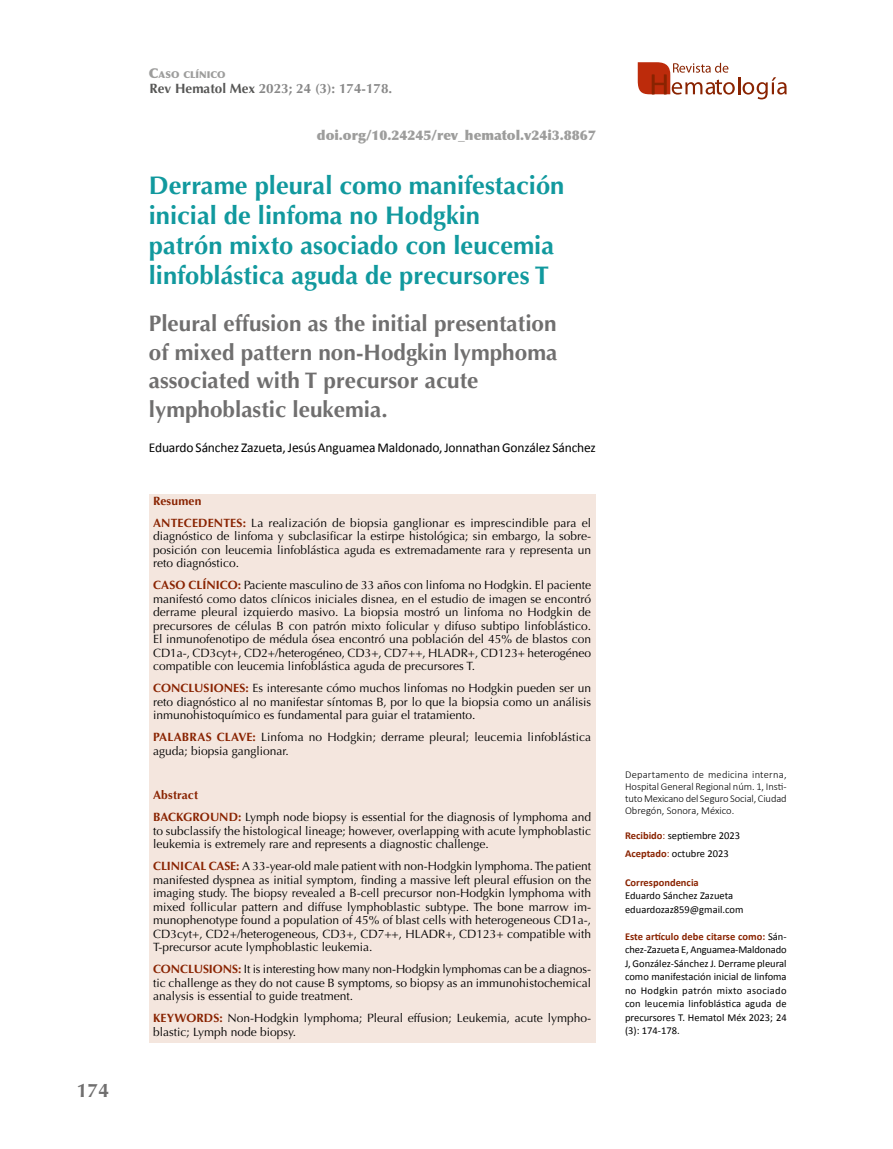
<style>
.page{position:relative;width:893px;height:1149px;background:#fff}
.page>*{position:absolute;margin:0;border:0;box-sizing:border-box;transform-origin:0 0}
.t1{font:700 25.5px/30px "Optima";color:#11999e}
.t2{font:700 22.5px/28.5px "Optima";color:#706f6f}
.t3{font:700 19.5px "Optima";color:#706f6f}
.t4{font:13.5px "Calibri";letter-spacing:-.01em;color:#000}
.t5{font:900 13.5px "Optima";color:#9d9d9c}
.t6{font:700 13.5px "Optima";color:#878787}
.t7{font:12px/13.5px "Optima";color:#000}
.t8{font:10.5px/13.5px "Calibri";color:#000}
.t9{font:300 10.5px/12px "Calibri";letter-spacing:-.01em;color:#000;text-align:justify}
.t10{font:700 10.5px "Calibri";color:#892301}
.t11{font:900 9.45px "Optima";color:#9d9d9c}
.s1{font-size:13.5px}
.s2{color:#575756}
.s3{font-weight:700;color:#892301}
.s4{color:#892301}
</style>
<div class="page">
<div style="left:149px;top:493px;width:446px;height:549px;background:#f4e6de"></div>
<svg style="left:638px;top:62px;width:149px;height:37px"></svg>
<h3 class="t3" style="left:77px;top:1079px;width:34px">174</h3>
<p class="t11" style="left:149px;top:69px;width:78px"><span class="s1">C</span>ASO CLÍNICO</p>
<p class="t6" style="left:150px;top:81px;width:244px"><span class="s2">Rev Hematol Mex</span> 2023; 24 (3): 174-178.</p>
<p class="t5" style="left:317px;top:127px;width:281px">doi.org/10.24245/rev_hematol.v24i3.8867</p>
<h1 class="t1" style="left:149px;top:170px;width:417px">Derrame pleural como manifestación inicial de linfoma no Hodgkin<br>patrón mixto asociado con leucemia linfoblástica aguda de precursores T</h1>
<h2 class="t2" style="left:149px;top:309px;width:410px">Pleural effusion as the initial presentation of mixed pattern non-Hodgkin lymphoma associated with T precursor acute lymphoblastic leukemia.</h2>
<p class="t4" style="left:149px;top:438px;width:449px">Eduardo Sánchez Zazueta, Jesús Anguamea Maldonado, Jonnathan González Sánchez</p>
<p class="t7" style="left:153px;top:489px;width:440px;line-height:22px"><span class="s3">Resumen<br>ANTECEDENTES:</span> La realización de biopsia ganglionar es imprescindible para el</p>
<p class="t7" style="left:153px;top:529px;width:439px;text-align:justify">diagnóstico de linfoma y subclasificar la estirpe histológica; sin embargo, la sobre&shy;posición con leucemia linfoblástica aguda es extremadamente rara y representa un reto diagnóstico.</p>
<p class="t7" style="left:153px;top:578px;width:440px;text-align:justify"><span class="s3">CASO CLÍNICO:</span> Paciente masculino de 33 años con linfoma no Hodgkin. El paciente manifestó como datos clínicos iniciales disnea, en el estudio de imagen se encontró derrame pleural izquierdo masivo. La biopsia mostró un linfoma no Hodgkin de precursores de células B con patrón mixto folicular y difuso subtipo linfoblástico.<br>El inmunofenotipo de médula ósea encontró una población del 45% de blastos con CD1a-, CD3cyt+, CD2+/heterogéneo, CD3+, CD7++, HLADR+, CD123+ heterogéneo compatible con leucemia linfoblástica aguda de precursores T.</p>
<p class="t7" style="left:153px;top:681px;width:439px;text-align:justify"><span class="s3">CONCLUSIONES:</span> Es interesante cómo muchos linfomas no Hodgkin pueden ser un reto diagnóstico al no manifestar síntomas B, por lo que la biopsia como un análisis inmunohistoquímico es fundamental para guiar el tratamiento.</p>
<p class="t7" style="left:153px;top:730px;width:440px"><span class="s3">PALABRAS CLAVE:</span> Linfoma no Hodgkin; derrame pleural; leucemia linfoblástica aguda; biopsia ganglionar.</p>
<p class="t7" style="left:153px;top:783px;width:439px;line-height:22px"><span class="s3">Abstract<br>BACKGROUND:</span> Lymph node biopsy is essential for the diagnosis of lymphoma and</p>
<p class="t7" style="left:153px;top:823px;width:439px">to subclassify the histological lineage; however, overlapping with acute lymphoblastic leukemia is extremely rare and represents a diagnostic challenge.</p>
<p class="t7" style="left:153px;top:859px;width:439px;text-align:justify"><span class="s3">CLINICAL CASE:</span> A 33-year-old male patient with non-Hodgkin lymphoma. The patient manifested dyspnea as initial symptom, finding a massive left pleural effusion on the imaging study. The biopsy revealed a B-cell precursor non-Hodgkin lymphoma with mixed follicular pattern and diffuse lymphoblastic subtype. The bone marrow im&shy;munophenotype found a population of 45% of blast cells with heterogeneous CD1a-, CD3cyt+, CD2+/heterogeneous, CD3+, CD7++, HLADR+, CD123+ compatible with T-precursor acute lymphoblastic leukemia.</p>
<p class="t7" style="left:153px;top:962px;width:440px;text-align:justify"><span class="s3">CONCLUSIONS:</span> It is interesting how many non-Hodgkin lymphomas can be a diagnos&shy;tic challenge as they do not cause B symptoms, so biopsy as an immunohistochemical analysis is essential to guide treatment.</p>
<p class="t7" style="left:153px;top:1011px;width:439px"><span class="s3">KEYWORDS:</span> Non-Hodgkin lymphoma; Pleural effusion; Leukemia, acute lympho&shy;blastic; Lymph node biopsy.</p>
<p class="t9" style="left:625px;top:767px;width:163px">Departamento de medicina interna, Hospital General Regional núm. 1, Insti&shy;tuto Mexicano del Seguro Social, Ciudad Obregón, Sonora, México.</p>
<p class="t8" style="left:625px;top:825px;width:116px;line-height:18px"><span class="s3">Recibido</span><span class="s4">:</span> septiembre 2023<br><span class="s3">Aceptado</span><span class="s4">:</span> octubre 2023</p>
<p class="t10" style="left:625px;top:874px;width:75px">Correspondencia</p>
<p class="t8" style="left:625px;top:888px;width:120px">Eduardo Sánchez Zazueta eduardozaz859@gmail.com</p>
<p class="t8" style="left:625px;top:929px;width:163px;text-align:justify"><span class="s3">Este artículo debe citarse como:</span> Sán&shy;chez-Zazueta E, Anguamea-Maldonado J, González-Sánchez J. Derrame pleural como manifestación inicial de linfoma no Hodgkin patrón mixto asociado con leucemia linfoblástica aguda de precursores T. Hematol Méx 2023; 24 (3): 174-178.</p>
</div>
